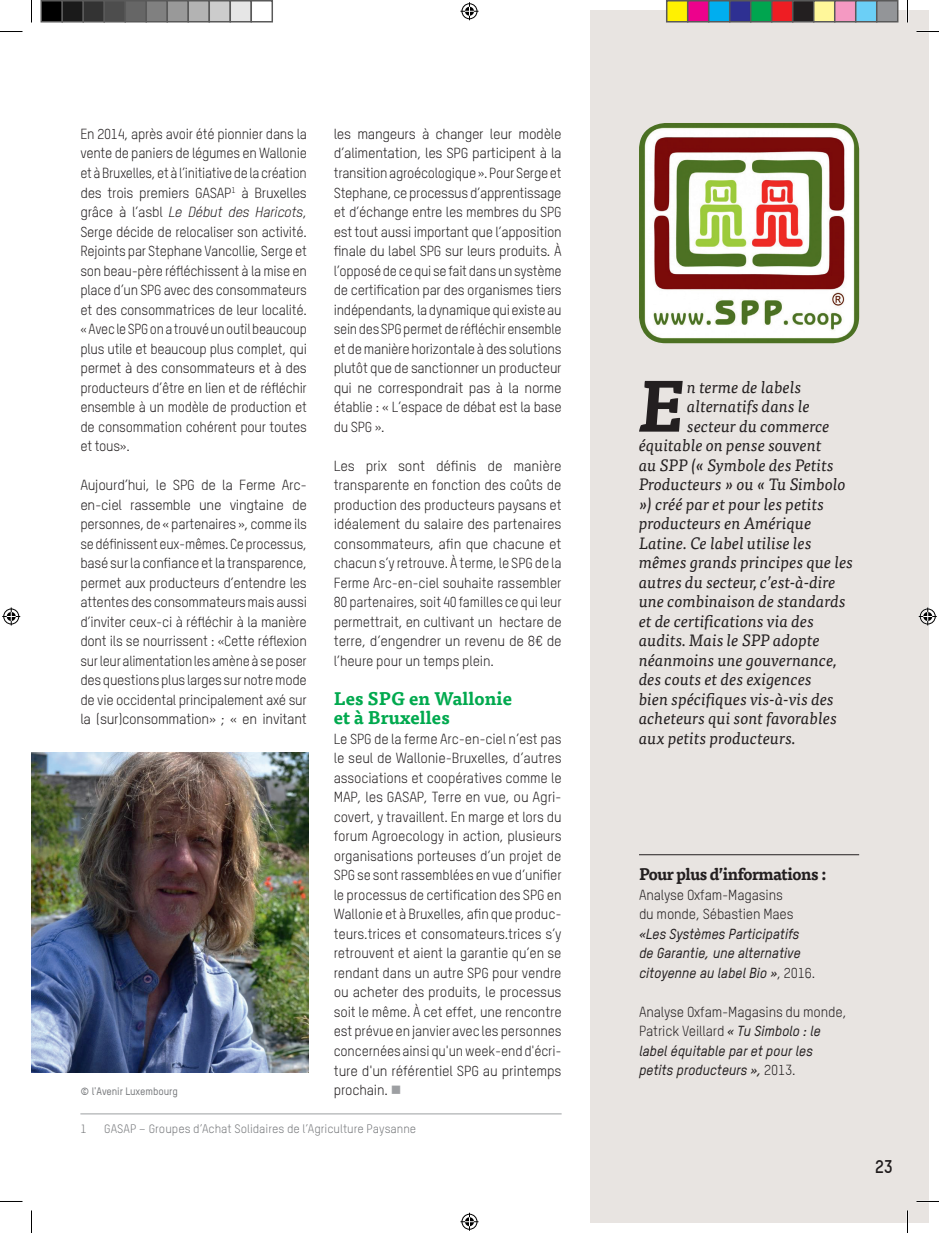
<style>
.page{position:relative;width:939px;height:1233px;background:#fff}
.page>*{position:absolute;margin:0;border:0;box-sizing:border-box;transform-origin:0 0}
.t1{font:italic 700 71.55px "Tisa Pro";color:#231f20}
.t2{font:700 18px/19.5px "Tisa Pro";color:#00a94e}
.t3{font:700 18px "Oxfam TSTARPRO";color:#231f20}
.t4{font:italic 16.5px "Tisa Pro";color:#231f20}
.t5{font:700 16.5px "Tisa Pro";letter-spacing:-.03em;color:#231f20}
.t6{font:14.25px/19.5px "Oxfam TSTARPRO";letter-spacing:-.02em;color:#231f20;text-align:justify}
.t7{font:14.25px/19.5px "Oxfam TSTARPRO";letter-spacing:-.02em;color:#231f20;text-align:justify;scale:.96 1}
.t8{font:italic 500 14.25px/19.5px "Oxfam TSTARPRO";letter-spacing:-.01em;color:#231f20}
.t9{font:12px "Oxfam TSTARPRO";color:#76787b}
.t10{font:500 10.5px "Oxfam TSTARPRO";letter-spacing:-.01em;color:#76787b}
.s1{font-style:italic}
.s2{color:#9d9fa2}
.s3{font-weight:400;font-style:normal}
</style>
<div class="page">
<div style="left:591px;top:10px;width:338px;height:1212px;background:#e8e4e1"></div>
<hr style="left:80px;top:1113px;width:482px;height:1px;background:#9d9fa2">
<img style="left:639px;top:123px;width:220px;height:220px">
<img style="left:32px;top:752px;width:276px;height:320px">
<hr style="left:639px;top:854px;width:220px;height:1px;background:#231f20">
<hr style="left:916px;top:1200px;width:23px;height:2px;background:#fff">
<hr style="left:906px;top:0;width:2px;height:23px;background:#fff">
<hr style="left:906px;top:1210px;width:2px;height:22px;background:#fff">
<svg style="left:0;top:31px;width:22px;height:1px"></svg>
<svg style="left:916px;top:31px;width:23px;height:1px"></svg>
<svg style="left:0;top:1201px;width:22px;height:1px"></svg>
<svg style="left:916px;top:1201px;width:23px;height:1px"></svg>
<svg style="left:31px;top:0;width:1px;height:23px"></svg>
<svg style="left:31px;top:1210px;width:1px;height:22px"></svg>
<svg style="left:907px;top:0;width:1px;height:23px"></svg>
<svg style="left:907px;top:1210px;width:1px;height:22px"></svg>
<svg style="left:460px;top:2px;width:18px;height:18px"></svg>
<svg style="left:460px;top:1212px;width:18px;height:18px"></svg>
<svg style="left:2px;top:607px;width:18px;height:18px"></svg>
<svg style="left:919px;top:607px;width:18px;height:18px"></svg>
<div style="left:41px;top:1px;width:21px;height:21px;background:#000"></div>
<div style="left:40px;top:0;width:23px;height:23px;border:2px solid #595959"></div>
<div style="left:62px;top:1px;width:21px;height:21px;background:#1a1a1a"></div>
<div style="left:62px;top:0;width:22px;height:23px;border:2px solid #595959"></div>
<div style="left:83px;top:1px;width:21px;height:21px;background:#333"></div>
<div style="left:82px;top:0;width:23px;height:23px;border:2px solid #595959"></div>
<div style="left:104px;top:1px;width:21px;height:21px;background:#4d4d4d"></div>
<div style="left:104px;top:0;width:22px;height:23px;border:2px solid #595959"></div>
<div style="left:125px;top:1px;width:21px;height:21px;background:#666"></div>
<div style="left:124px;top:0;width:23px;height:23px;border:2px solid #595959"></div>
<div style="left:146px;top:1px;width:21px;height:21px;background:#808080"></div>
<div style="left:146px;top:0;width:22px;height:23px;border:2px solid #595959"></div>
<div style="left:167px;top:1px;width:21px;height:21px;background:#999"></div>
<div style="left:166px;top:0;width:23px;height:23px;border:2px solid #595959"></div>
<div style="left:188px;top:1px;width:21px;height:21px;background:#b3b3b3"></div>
<div style="left:188px;top:0;width:22px;height:23px;border:2px solid #595959"></div>
<div style="left:209px;top:1px;width:21px;height:21px;background:#ccc"></div>
<div style="left:208px;top:0;width:23px;height:23px;border:2px solid #595959"></div>
<div style="left:230px;top:1px;width:21px;height:21px;background:#e6e6e6"></div>
<div style="left:230px;top:0;width:22px;height:23px;border:2px solid #595959"></div>
<div style="left:250px;top:0;width:23px;height:23px;border:2px solid #595959"></div>
<div style="left:667px;top:1px;width:21px;height:21px;background:#fff101"></div>
<div style="left:666px;top:0;width:22px;height:23px;border:2px solid #595959"></div>
<div style="left:688px;top:1px;width:21px;height:21px;background:#ed028c"></div>
<div style="left:687px;top:0;width:22px;height:23px;border:2px solid #595959"></div>
<div style="left:709px;top:1px;width:21px;height:21px;background:#00aeef"></div>
<div style="left:708px;top:0;width:22px;height:23px;border:2px solid #595959"></div>
<div style="left:730px;top:1px;width:21px;height:21px;background:#2e3092"></div>
<div style="left:729px;top:0;width:22px;height:23px;border:2px solid #595959"></div>
<div style="left:751px;top:1px;width:21px;height:21px;background:#00a54f"></div>
<div style="left:750px;top:0;width:22px;height:23px;border:2px solid #595959"></div>
<div style="left:772px;top:1px;width:21px;height:21px;background:#ee1d23"></div>
<div style="left:771px;top:0;width:22px;height:23px;border:2px solid #595959"></div>
<div style="left:793px;top:1px;width:21px;height:21px;background:#231f20"></div>
<div style="left:792px;top:0;width:22px;height:23px;border:2px solid #595959"></div>
<div style="left:814px;top:1px;width:21px;height:21px;background:#fff79a"></div>
<div style="left:813px;top:0;width:22px;height:23px;border:2px solid #595959"></div>
<div style="left:835px;top:1px;width:21px;height:21px;background:#f499c2"></div>
<div style="left:834px;top:0;width:22px;height:23px;border:2px solid #595959"></div>
<div style="left:856px;top:1px;width:21px;height:21px;background:#6bcff6"></div>
<div style="left:855px;top:0;width:22px;height:23px;border:2px solid #595959"></div>
<div style="left:877px;top:1px;width:21px;height:21px;background:#939598"></div>
<div style="left:876px;top:0;width:22px;height:23px;border:2px solid #595959"></div>
<p class="t7" style="left:80px;top:124px;width:237px">En 2014, après avoir été pionnier dans la vente de paniers de légumes en Wallonie et à Bruxelles, et à l’initiative de la création des trois premiers GASAP<sup>1</sup> à Bruxelles grâce à l’asbl <span class="s1">Le Début des Haricots</span>, Serge décide de relocaliser son activité.<br>Rejoints par Stephane Vancollie, Serge et son beau-père réfléchissent à la mise en place d’un SPG avec des consommateurs et des consommatrices de leur localité. «Avec le SPG on a trouvé un outil beaucoup plus utile et beaucoup plus complet, qui permet à des consommateurs et à des producteurs d’être en lien et de réfléchir ensemble à un modèle de production et de consommation cohérent pour toutes et tous».</p>
<p class="t6" style="left:80px;top:475px;width:228px">Aujourd’hui, le SPG de la Ferme Arc&shy;en-ciel rassemble une vingtaine de personnes, de « partenaires », comme ils se définissent eux-mêmes. Ce processus, basé sur la confiance et la transparence, permet aux producteurs d’entendre les attentes des consommateurs mais aussi d’inviter ceux-ci à réfléchir à la manière dont ils se nourrissent : «Cette réflexion sur leur alimentation les amène à se poser des questions plus larges sur notre mode de vie occidental principalement axé sur la (sur)consommation» ; « en invitant</p>
<p class="t10" style="left:81px;top:1084px;width:99px">© l'Avenir Luxembourg</p>
<p class="t6" style="left:334px;top:124px;width:229px">les mangeurs à changer leur modèle d’alimentation, les SPG participent à la transition agroécologique ». Pour Serge et Stephane, ce processus d’apprentissage et d’échange entre les membres du SPG est tout aussi important que l’apposition finale du label SPG sur leurs produits. À l’opposé de ce qui se fait dans un système de certification par des organismes tiers indépendants, la dynamique qui existe au sein des SPG permet de réfléchir ensemble et de manière horizontale à des solutions plutôt que de sanctionner un producteur qui ne correspondrait pas à la norme établie : « L’espace de débat est la base du SPG ».</p>
<p class="t6" style="left:334px;top:455px;width:229px">Les prix sont définis de manière transparente en fonction des coûts de production des producteurs paysans et idéalement du salaire des partenaires consommateurs, afin que chacune et chacun s’y retrouve. À terme, le SPG de la Ferme Arc-en-ciel souhaite rassembler 80 partenaires, soit 40 familles ce qui leur permettrait, en cultivant un hectare de terre, d’engendrer un revenu de 8€ de l’heure pour un temps plein.</p>
<p class="t2" style="left:334px;top:687px;width:180px">Les SPG en Wallonie et à Bruxelles</p>
<p class="t6" style="left:334px;top:728px;width:229px">Le SPG de la ferme Arc-en-ciel n’est pas le seul de Wallonie-Bruxelles, d’autres associations et coopératives comme le MAP, les GASAP, Terre en vue, ou Agri&shy;covert, y travaillent. En marge et lors du forum Agroecology in action, plusieurs organisations porteuses d’un projet de SPG se sont rassemblées en vue d’unifier le processus de certification des SPG en Wallonie et à Bruxelles, afin que produc&shy;teurs.trices et consomateurs.trices s’y retrouvent et aient la garantie qu’en se rendant dans un autre SPG pour vendre ou acheter des produits, le processus soit le même. À cet effet, une rencontre est prévue en janvier avec les personnes concernées ainsi qu'un week-end d'écri&shy;ture d'un référentiel SPG au printemps prochain. <span class="s2">■</span></p>
<p class="t9" style="left:80px;top:1121px;width:8px">1</p>
<p class="t9" style="left:104px;top:1121px;width:313px">GASAP – Groupes d’Achat Solidaires de l’Agriculture Paysanne</p>
<h1 class="t1" style="left:639px;top:348px;width:47px">E</h1>
<p class="t4" style="left:687px;top:375px;width:116px">n terme de labels</p>
<p class="t4" style="left:687px;top:394px;width:124px">alternatifs dans le</p>
<p class="t4" style="left:687px;top:414px;width:144px">secteur du commerce</p>
<p class="t4" style="left:639px;top:433px;width:184px">équitable on pense souvent</p>
<p class="t4" style="left:639px;top:453px;width:196px">au SPP (« Symbole des Petits</p>
<p class="t4" style="left:639px;top:472px;width:208px">Producteurs » ou « Tu Simbolo</p>
<p class="t4" style="left:639px;top:492px;width:187px">») créé par et pour les petits</p>
<p class="t4" style="left:639px;top:511px;width:174px">producteurs en Amérique</p>
<p class="t4" style="left:639px;top:531px;width:174px">Latine. Ce label utilise les</p>
<p class="t4" style="left:639px;top:550px;width:216px">mêmes grands principes que les</p>
<p class="t4" style="left:639px;top:570px;width:198px">autres du secteur, c’est-à-dire</p>
<p class="t4" style="left:639px;top:589px;width:208px">une combinaison de standards</p>
<p class="t4" style="left:639px;top:609px;width:177px">et de certifications via des</p>
<p class="t4" style="left:639px;top:628px;width:182px">audits. Mais le SPP adopte</p>
<p class="t4" style="left:639px;top:648px;width:199px">néanmoins une gouvernance,</p>
<p class="t4" style="left:639px;top:667px;width:175px">des couts et des exigences</p>
<p class="t4" style="left:639px;top:687px;width:197px">bien spécifiques vis-à-vis des</p>
<p class="t4" style="left:639px;top:706px;width:200px">acheteurs qui sont favorables</p>
<p class="t4" style="left:639px;top:726px;width:158px">aux petits producteurs.</p>
<p class="t5" style="left:639px;top:861px;width:189px">Pour plus d’informations :</p>
<p class="t6" style="left:639px;top:884px;width:156px">Analyse Oxfam-Magasins du monde, Sébastien Maes</p>
<p class="t8" style="left:639px;top:923px;width:178px">«Les Systèmes Participatifs de Garantie, une alternative citoyenne au label Bio »<span class="s3">, 2016.</span></p>
<p class="t8" style="left:639px;top:1001px;width:209px"><span class="s3">Analyse Oxfam-Magasins du monde,<br>Patrick Veillard</span> « Tu Simbolo : le label équitable par et pour les petits producteurs », <span class="s3">2013.</span></p>
<p class="t3" style="left:875px;top:1155px;width:19px">23</p>
</div>
